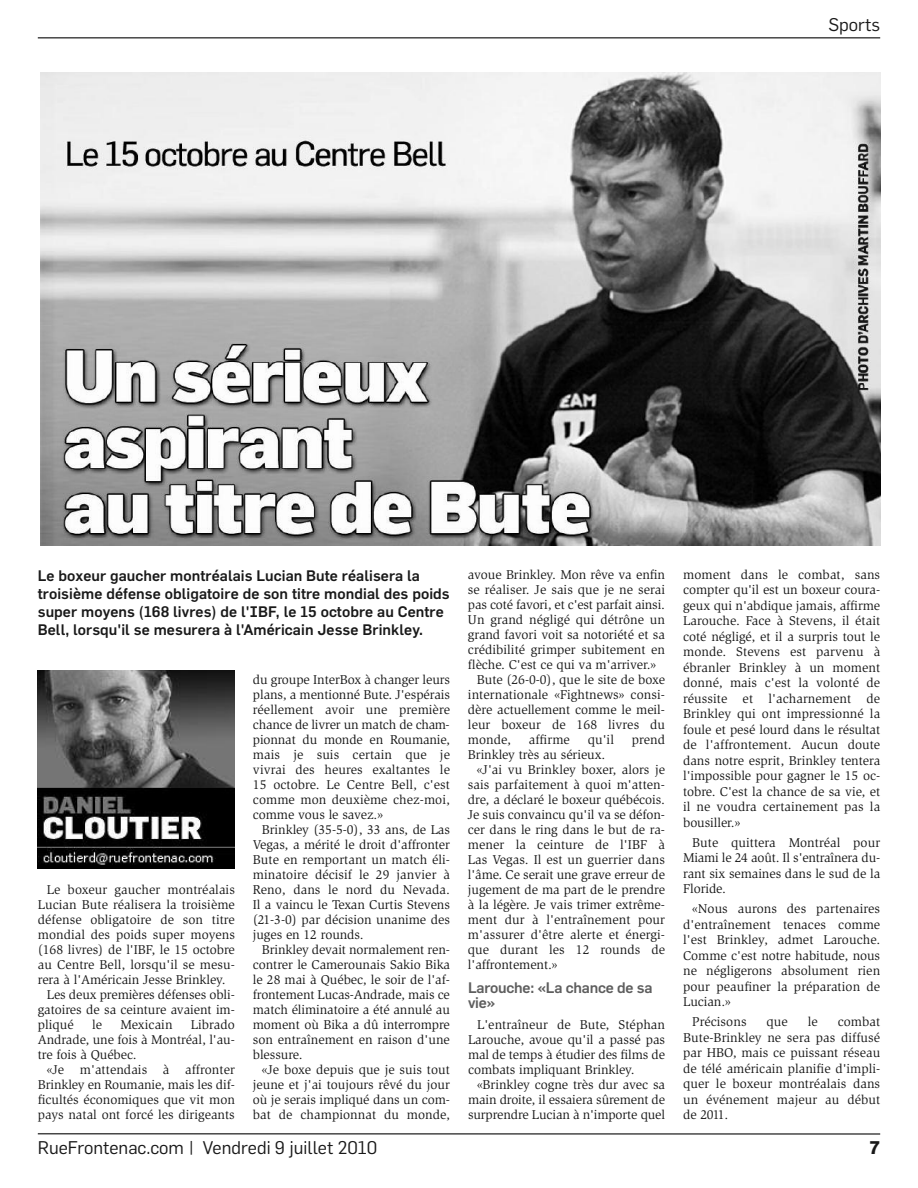
<style>
.page{position:relative;width:918px;height:1188px;background:#fff}
.page>*{position:absolute;margin:0;border:0;box-sizing:border-box;transform-origin:0 0}
.t1{font:18px "Flama";color:#191919}
.t2{font:700 18px "Flama";color:#191919}
.t3{font:500 15px/18px "Flama";letter-spacing:.005em;color:#191919}
.t4{font:500 15px/15px "Flama";letter-spacing:-.015em;color:#5e5e5e}
.t5{font:13.2px/15px "Slimbach Std";letter-spacing:-.005em;color:#191919;text-align:justify}
</style>
<div class="page">
<hr style="left:38px;top:37px;width:842px;height:2px;background:#474747">
<hr style="left:38px;top:1133px;width:842px;height:2px;background:#474747">
<img style="left:40px;top:72px;width:840px;height:473px">
<img style="left:38px;top:671px;width:197px;height:198px">
<h1 class="t1" style="left:828px;top:16px;width:53px">Sports</h1>
<p class="t3" style="left:38px;top:568px;width:413px">Le boxeur gaucher montréalais Lucian Bute réalisera la troisième défense obligatoire de son titre mondial des poids super moyens (168 livres) de l'IBF, le 15 octobre au Centre Bell, lorsqu'il se mesurera à l'Américain Jesse Brinkley.</p>
<p class="t5" style="left:47px;top:883px;width:190px">Le boxeur gaucher montréalais</p>
<p class="t5" style="left:38px;top:898px;width:199px">Lucian Bute réalisera la troisième</p>
<p class="t5" style="left:38px;top:913px;width:199px">défense obligatoire de son titre</p>
<p class="t5" style="left:38px;top:928px;width:199px">mondial des poids super moyens</p>
<p class="t5" style="left:38px;top:943px;width:199px">(168 livres) de l'IBF, le 15 octobre</p>
<p class="t5" style="left:38px;top:958px;width:199px">au Centre Bell, lorsqu'il se mesu-</p>
<p class="t5" style="left:38px;top:973px;width:190px">rera à l'Américain Jesse Brinkley.</p>
<p class="t5" style="left:47px;top:988px;width:190px">Les deux premières défenses obli-</p>
<p class="t5" style="left:38px;top:1003px;width:199px">gatoires de sa ceinture avaient im-</p>
<p class="t5" style="left:38px;top:1018px;width:38px">pliqué</p>
<p class="t5" style="left:92px;top:1018px;width:12px">le</p>
<p class="t5" style="left:120px;top:1018px;width:54px">Mexicain</p>
<p class="t5" style="left:38px;top:1018px;width:199px;text-indent:153px">Librado Andrade, une fois à Montréal, l'au&shy;tre fois à Québec.</p>
<p class="t5" style="left:38px;top:1063px;width:199px;text-indent:9px">«Je m'attendais à affronter Brinkley en Roumanie, mais les dif&shy;ficultés économiques que vit mon pays natal ont forcé les dirigeants</p>
<p class="t5" style="left:253px;top:673px;width:199px">du groupe InterBox à changer leurs plans, a mentionné Bute. J'espérais réellement avoir une première chance de livrer un match de cham&shy;pionnat du monde en Roumanie, mais je suis certain que je vivrai des heures exaltantes le 15 octobre. Le Centre Bell, c'est comme mon deuxième chez-moi, comme vous le savez.»</p>
<p class="t5" style="left:253px;top:823px;width:199px;text-indent:9px">Brinkley (35-5-0), 33 ans, de Las Vegas, a mérité le droit d'affronter Bute en remportant un match éli&shy;minatoire décisif le 29 janvier à Reno, dans le nord du Nevada.<br>Il a vaincu le Texan Curtis Stevens (21-3-0) par décision unanime des juges en 12 rounds.</p>
<p class="t5" style="left:253px;top:943px;width:199px;text-indent:9px">Brinkley devait normalement ren&shy;contrer le Camerounais Sakio Bika le 28 mai à Québec, le soir de l'af&shy;frontement Lucas-Andrade, mais ce match éliminatoire a été annulé au moment où Bika a dû interrompre son entraînement en raison d'une blessure.</p>
<p class="t5" style="left:253px;top:1063px;width:199px;text-indent:9px">«Je boxe depuis que je suis tout jeune et j'ai toujours rêvé du jour où je serais impliqué dans un com&shy;bat de championnat du monde,</p>
<h1 class="t1" style="left:38px;top:1139px;width:341px">RueFrontenac.com | Vendredi 9 juillet 2010</h1>
<p class="t5" style="left:468px;top:568px;width:199px">avoue Brinkley. Mon rêve va enfin</p>
<p class="t5" style="left:468px;top:583px;width:199px">se réaliser. Je sais que je ne serai</p>
<p class="t5" style="left:468px;top:598px;width:199px">pas coté favori, et c'est parfait ainsi.</p>
<p class="t5" style="left:468px;top:613px;width:199px">Un grand négligé qui détrône un</p>
<p class="t5" style="left:468px;top:628px;width:199px">grand favori voit sa notoriété et sa</p>
<p class="t5" style="left:468px;top:643px;width:199px">crédibilité grimper subitement en</p>
<p class="t5" style="left:468px;top:658px;width:190px">flèche. C'est ce qui va m'arriver.»</p>
<p class="t5" style="left:477px;top:673px;width:190px">Bute (26-0-0), que le site de boxe</p>
<p class="t5" style="left:468px;top:688px;width:199px">internationale «Fightnews» consi-</p>
<p class="t5" style="left:468px;top:703px;width:199px">dère actuellement comme le meil-</p>
<p class="t5" style="left:468px;top:718px;width:199px">leur boxeur de 168 livres du</p>
<p class="t5" style="left:468px;top:733px;width:45px">monde,</p>
<p class="t5" style="left:529px;top:733px;width:43px">affirme</p>
<p class="t5" style="left:588px;top:733px;width:28px">qu'il</p>
<p class="t5" style="left:632px;top:733px;width:35px">prend</p>
<p class="t5" style="left:468px;top:748px;width:139px">Brinkley très au sérieux.</p>
<p class="t5" style="left:477px;top:763px;width:190px">«J'ai vu Brinkley boxer, alors je</p>
<p class="t5" style="left:468px;top:778px;width:199px">sais parfaitement à quoi m'atten-</p>
<p class="t5" style="left:468px;top:793px;width:199px">dre, a déclaré le boxeur québécois.</p>
<p class="t5" style="left:468px;top:808px;width:199px">Je suis convaincu qu'il va se défon-</p>
<p class="t5" style="left:468px;top:823px;width:199px">cer dans le ring dans le but de ra-</p>
<p class="t5" style="left:468px;top:838px;width:199px">mener la ceinture de l'IBF à</p>
<p class="t5" style="left:468px;top:853px;width:199px">Las Vegas. Il est un guerrier dans</p>
<p class="t5" style="left:468px;top:868px;width:199px">l'âme. Ce serait une grave erreur de</p>
<p class="t5" style="left:468px;top:883px;width:199px">jugement de ma part de le prendre</p>
<p class="t5" style="left:468px;top:898px;width:199px">à la légère. Je vais trimer extrême-</p>
<p class="t5" style="left:468px;top:913px;width:199px">ment dur à l'entraînement pour</p>
<p class="t5" style="left:468px;top:928px;width:199px">m'assurer d'être alerte et énergi-</p>
<p class="t5" style="left:468px;top:943px;width:199px">que durant les 12 rounds de</p>
<p class="t5" style="left:468px;top:958px;width:91px">l'affrontement.»</p>
<p class="t4" style="left:468px;top:981px;width:186px">Larouche: «La chance de sa vie»</p>
<p class="t5" style="left:468px;top:1018px;width:199px;text-indent:9px">L'entraîneur de Bute, Stéphan Larouche, avoue qu'il a passé pas mal de temps à étudier des films de combats impliquant Brinkley.</p>
<p class="t5" style="left:468px;top:1078px;width:199px;text-indent:9px">«Brinkley cogne très dur avec sa main droite, il essaiera sûrement de surprendre Lucian à n'importe quel</p>
<p class="t5" style="left:683px;top:568px;width:199px;line-height:15.5px">moment dans le combat, sans compter qu'il est un boxeur coura&shy;geux qui n'abdique jamais, affirme Larouche. Face à Stevens, il était coté négligé, et il a surpris tout le monde. Stevens est parvenu à ébranler Brinkley à un moment donné, mais c'est la volonté de réussite et l'acharnement de Brinkley qui ont impressionné la foule et pesé lourd dans le résultat de l'affrontement. Aucun doute dans notre esprit, Brinkley tentera l'impossible pour gagner le 15 oc&shy;tobre. C'est la chance de sa vie, et il ne voudra certainement pas la bousiller.»</p>
<p class="t5" style="left:683px;top:836px;width:199px;line-height:15.5px;text-indent:9px">Bute quittera Montréal pour Miami le 24 août. Il s'entraînera du&shy;rant six semaines dans le sud de la Floride.</p>
<p class="t5" style="left:683px;top:902px;width:199px;line-height:15.5px;text-indent:9px">«Nous aurons des partenaires d'entraînement tenaces comme l'est Brinkley, admet Larouche.<br>Comme c'est notre habitude, nous ne négligerons absolument rien pour peaufiner la préparation de Lucian.»</p>
<p class="t5" style="left:692px;top:1015px;width:56px">Précisons</p>
<p class="t5" style="left:767px;top:1015px;width:23px">que</p>
<p class="t5" style="left:808px;top:1015px;width:12px">le</p>
<p class="t5" style="left:683px;top:1015px;width:199px;line-height:15.5px;text-indent:155px">combat Bute-Brinkley ne sera pas diffusé par HBO, mais ce puissant réseau de télé américain planifie d'impli&shy;quer le boxeur montréalais dans un événement majeur au début de 2011.</p>
<h1 class="t2" style="left:870px;top:1140px;width:12px">7</h1>
</div>
